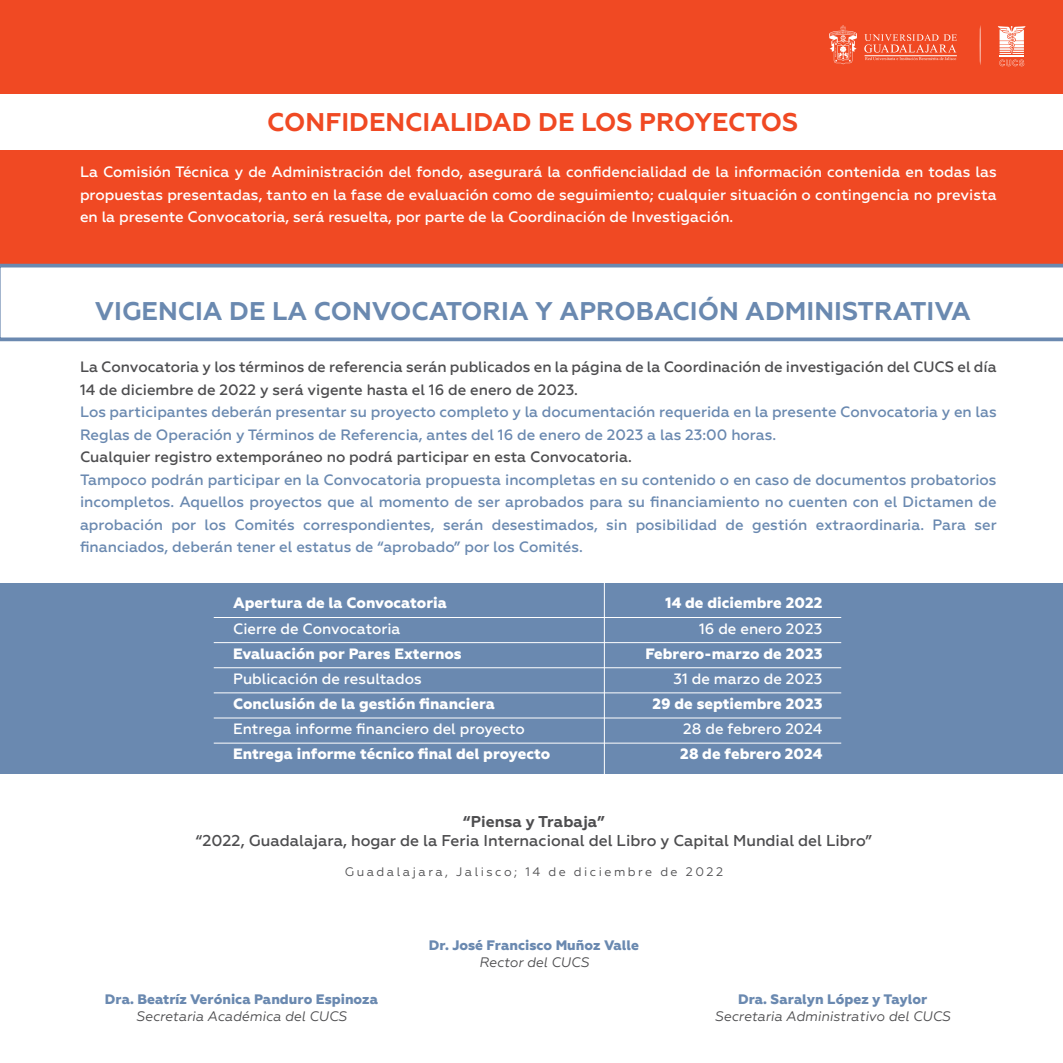
<style>
.page{position:relative;width:1063px;height:1063px;background:#fff}
.page>*{position:absolute;margin:0;border:0;box-sizing:border-box;transform-origin:0 0}
.t1{font:700 25.62px "Geometria";color:#6a89b0}
.t2{font:700 25.62px "Geometria";color:#f04923}
.t3{font:500 15.62px "Geometria";color:#4d4d4f}
.t4{font:700 15.62px "Geometria";color:#4d4d4f}
.t5{font:500 15px/22.5px "Geometria";color:#6a89b0}
.t6{font:500 15px/22.5px "Geometria";color:#fff;text-align:justify}
.t7{font:500 15px/22.5px "Geometria";color:#4d4d4f}
.t8{font:800 15px "Geometria";color:#fff}
.t9{font:800 13.75px "Geometria";color:#6a89b0}
.t10{font:italic 13.75px "Geometria";color:#4d4d4f}
.t11{font:12.25px "Geometria";letter-spacing:.2em;color:#4d4d4f}
</style>
<div class="page">
<div style="left:0;top:0;width:1063px;height:266px;background:#f04923"></div>
<div style="left:0;top:584px;width:1063px;height:190px;background:#6a89b0"></div>
<div style="left:0;top:94px;width:1063px;height:55px;background:#fff"></div>
<svg style="left:0;top:264px;width:1063px;height:77px"></svg>
<svg style="left:998px;top:26px;width:27px;height:40px"></svg>
<svg style="left:829px;top:26px;width:28px;height:38px"></svg>
<svg style="left:864px;top:34px;width:93px;height:26px"></svg>
<hr style="left:980px;top:25px;width:1px;height:41px;background:#fff;border-radius:50%">
<hr style="left:214px;top:617px;width:627px;height:1px;background:#fff">
<hr style="left:604px;top:581px;width:1px;height:196px;background:#fff">
<hr style="left:214px;top:642px;width:627px;height:1px;background:#fff">
<hr style="left:214px;top:667px;width:627px;height:1px;background:#fff">
<hr style="left:214px;top:693px;width:627px;height:1px;background:#fff">
<hr style="left:214px;top:718px;width:627px;height:1px;background:#fff">
<hr style="left:214px;top:743px;width:627px;height:1px;background:#fff">
<h1 class="t2" style="left:267px;top:107px;width:533px">CONFIDENCIALIDAD DE LOS PROYECTOS</h1>
<p class="t6" style="left:80px;top:161px;width:918px">La Comisión Técnica y de Administración del fondo, asegurará la confidencialidad de la información contenida en todas las propuestas presentadas, tanto en la fase de evaluación como de seguimiento; cualquier situación o contingencia no prevista en la presente Convocatoria, será resuelta, por parte de la Coordinación de Investigación.</p>
<h1 class="t1" style="left:95px;top:295px;width:878px">VIGENCIA DE LA CONVOCATORIA Y APROBACIÓN ADMINISTRATIVA</h1>
<p class="t7" style="left:80px;top:356px;width:918px">La Convocatoria y los términos de referencia serán publicados en la página de la Coordinación de investigación del CUCS el día<br>14 de diciembre de 2022 y será vigente hasta el 16 de enero de 2023.</p>
<p class="t5" style="left:80px;top:401px;width:918px">Los participantes deberán presentar su proyecto completo y la documentación requerida en la presente Convocatoria y en las<br>Reglas de Operación y Términos de Referencia, antes del 16 de enero de 2023 a las 23:00 horas.</p>
<p class="t7" style="left:80px;top:446px;width:553px">Cualquier registro extemporáneo no podrá participar en esta Convocatoria.</p>
<p class="t5" style="left:80px;top:468px;width:918px;text-align:justify">Tampoco podrán participar en la Convocatoria propuesta incompletas en su contenido o en caso de documentos probatorios incompletos. Aquellos proyectos que al momento de ser aprobados para su financiamiento no cuenten con el Dictamen de aprobación por los Comités correspondientes, serán desestimados, sin posibilidad de gestión extraordinaria. Para ser financiados, deberán tener el estatus de “aprobado” por los Comités.</p>
<p class="t8" style="left:233px;top:594px;width:215px">Apertura de la Convocatoria</p>
<p class="t8" style="left:666px;top:594px;width:158px">14 de diciembre 2022</p>
<p class="t6" style="left:233px;top:617px;width:169px">Cierre de Convocatoria</p>
<p class="t6" style="left:699px;top:617px;width:125px">16 de enero 2023</p>
<p class="t8" style="left:233px;top:644px;width:230px">Evaluación por Pares Externos</p>
<p class="t8" style="left:646px;top:644px;width:178px">Febrero-marzo de 2023</p>
<p class="t6" style="left:233px;top:667px;width:190px">Publicación de resultados</p>
<p class="t6" style="left:674px;top:667px;width:150px">31 de marzo de 2023</p>
<p class="t8" style="left:233px;top:694px;width:264px">Conclusión de la gestión financiera</p>
<p class="t8" style="left:653px;top:694px;width:171px">29 de septiembre 2023</p>
<p class="t6" style="left:233px;top:717px;width:293px">Entrega informe financiero del proyecto</p>
<p class="t6" style="left:683px;top:717px;width:141px">28 de febrero 2024</p>
<p class="t8" style="left:233px;top:744px;width:319px">Entrega informe técnico final del proyecto</p>
<p class="t8" style="left:680px;top:744px;width:144px">28 de febrero 2024</p>
<p class="t4" style="left:463px;top:813px;width:144px">“Piensa y Trabaja”</p>
<p class="t3" style="left:196px;top:832px;width:678px">“2022, Guadalajara, hogar de la Feria Internacional del Libro y Capital Mundial del Libro”</p>
<p class="t11" style="left:345px;top:864px;width:380px">Guadalajara, Jalisco; 14 de diciembre de 2022</p>
<p class="t9" style="left:105px;top:991px;width:275px">Dra. Beatríz Verónica Panduro Espinoza</p>
<p class="t10" style="left:136px;top:1008px;width:212px">Secretaria Académica del CUCS</p>
<p class="t9" style="left:429px;top:937px;width:212px">Dr. José Francisco Muñoz Valle</p>
<p class="t10" style="left:479px;top:954px;width:111px">Rector del CUCS</p>
<p class="t9" style="left:738px;top:991px;width:191px">Dra. Saralyn López y Taylor</p>
<p class="t10" style="left:715px;top:1008px;width:237px">Secretaria Administrativo del CUCS</p>
</div>
